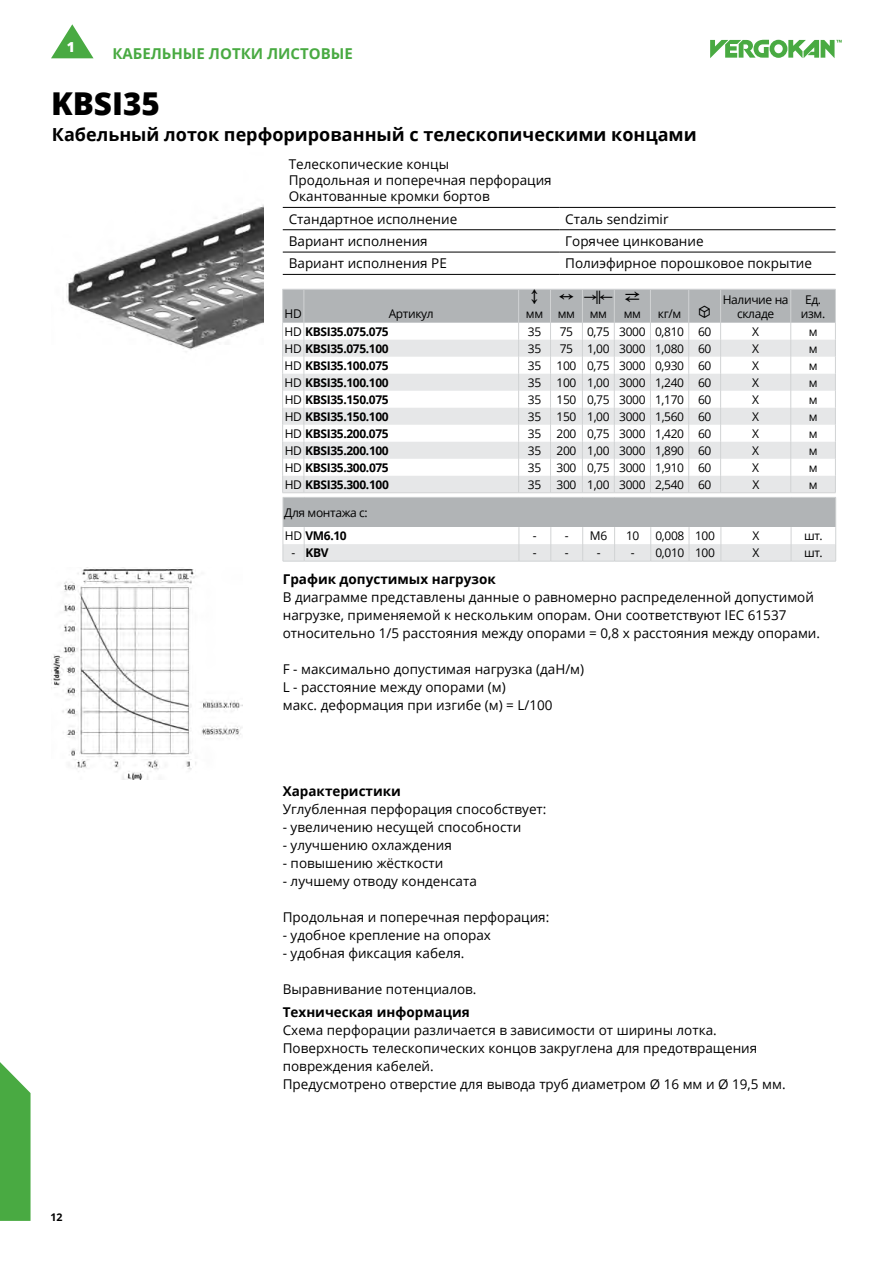
<style>
.page{position:relative;width:893px;height:1263px;background:#fff}
.page>*{position:absolute;margin:0;border:0;box-sizing:border-box;transform-origin:0 0}
.t1{font:800 31.5px "Open Sans";color:#000}
.t2{font:700 18px "Open Sans";color:#000}
.t3{font:700 15px "Open Sans";color:#49aa42}
.t4{font:800 13.8px "Open Sans";color:#fff}
.t5{font:13.5px/18px "Open Sans";color:#000}
.t6{font:700 13.5px "Open Sans";color:#000}
.t7{font:12px/14.4px "Open Sans";letter-spacing:-.03em;color:#000;text-align:center}
.t8{font:700 12px "Open Sans";letter-spacing:-.03em;color:#000}
.t9{font:700 10.65px "Open Sans";color:#000}
.s1{font-weight:400}
.s2{font-weight:700}
</style>
<div class="page">
<svg style="left:51px;top:24px;width:43px;height:34px"></svg>
<svg style="left:0;top:1062px;width:31px;height:159px;background:#5db357"></svg>
<svg style="left:710px;top:40px;width:132px;height:18px"></svg>
<img style="left:66px;top:204px;width:198px;height:146px">
<hr style="left:283px;top:274px;width:276px;height:1px;background:#000">
<hr style="left:559px;top:274px;width:277px;height:1px;background:#000">
<hr style="left:283px;top:207px;width:276px;height:1px;background:#000">
<hr style="left:559px;top:207px;width:277px;height:1px;background:#000">
<hr style="left:283px;top:229px;width:276px;height:1px;background:#000">
<hr style="left:559px;top:229px;width:277px;height:1px;background:#000">
<hr style="left:283px;top:252px;width:276px;height:1px;background:#000">
<hr style="left:559px;top:252px;width:277px;height:1px;background:#000">
<div style="left:283px;top:497px;width:553px;height:30px;background:#b1b4b6"></div>
<hr style="left:283px;top:497px;width:1px;height:30px;background:#d1d3d4">
<hr style="left:835px;top:497px;width:1px;height:30px;background:#d1d3d4">
<svg style="left:283px;top:527px;width:553px;height:35px"></svg>
<hr style="left:304px;top:561px;width:215px;height:1px;background:#d1d3d4">
<hr style="left:519px;top:561px;width:32px;height:1px;background:#d1d3d4">
<hr style="left:551px;top:561px;width:32px;height:1px;background:#d1d3d4">
<hr style="left:583px;top:561px;width:32px;height:1px;background:#d1d3d4">
<hr style="left:615px;top:561px;width:36px;height:1px;background:#d1d3d4">
<hr style="left:651px;top:561px;width:38px;height:1px;background:#d1d3d4">
<hr style="left:689px;top:561px;width:32px;height:1px;background:#d1d3d4">
<hr style="left:721px;top:561px;width:70px;height:1px;background:#d1d3d4">
<hr style="left:791px;top:561px;width:45px;height:1px;background:#d1d3d4">
<img style="left:51px;top:567px;width:192px;height:213px">
<svg style="left:282px;top:289px;width:554px;height:209px"></svg>
<p class="t4" style="left:67px;top:37px;width:10px">1</p>
<p class="t3" style="left:112px;top:43px;width:242px">КАБЕЛЬНЫЕ ЛОТКИ ЛИСТОВЫЕ</p>
<h1 class="t1" style="left:51px;top:79px;width:110px">KBSI35</h1>
<h2 class="t2" style="left:52px;top:121px;width:646px">Кабельный лоток перфорированный с телескопическими концами</h2>
<p class="t5" style="left:289px;top:156px;width:264px;line-height:16.2px">Телескопические концы<br>Продольная и поперечная перфорация<br>Окантованные кромки бортов</p>
<p class="t5" style="left:289px;top:209px;width:170px">Стандартное исполнение</p>
<p class="t5" style="left:565px;top:209px;width:105px">Сталь sendzimir</p>
<p class="t5" style="left:289px;top:232px;width:140px">Вариант исполнения</p>
<p class="t5" style="left:565px;top:232px;width:140px">Горячее цинкование</p>
<p class="t5" style="left:289px;top:254px;width:160px">Вариант исполнения PE</p>
<p class="t5" style="left:565px;top:254px;width:248px">Полиэфирное порошковое покрытие</p>
<p class="t7" style="left:285px;top:307px;width:19px">HD</p>
<p class="t7" style="left:389px;top:307px;width:47px">Артикул</p>
<p class="t7" style="left:526px;top:307px;width:83px">мм мм мм</p>
<p class="t7" style="left:624px;top:307px;width:19px">мм</p>
<p class="t7" style="left:658px;top:307px;width:55px">кг/м ◆</p>
<p class="t7" style="left:723px;top:292px;width:67px">Наличие на складе</p>
<p class="t7" style="left:801px;top:292px;width:26px">Ед. изм.</p>
<p class="t8" style="left:285px;top:323px;width:106px"><span class="s1">HD</span> KBSI35.075.075</p>
<p class="t7" style="left:528px;top:324px;width:15px">35</p>
<p class="t7" style="left:560px;top:324px;width:153px">75 0,75 3000 0,810 60</p>
<p class="t7" style="left:752px;top:324px;width:8px">X</p>
<p class="t7" style="left:809px;top:324px;width:10px">м</p>
<p class="t8" style="left:285px;top:340px;width:106px"><span class="s1">HD</span> KBSI35.075.100</p>
<p class="t7" style="left:528px;top:341px;width:15px">35</p>
<p class="t7" style="left:560px;top:341px;width:153px">75 1,00 3000 1,080 60</p>
<p class="t7" style="left:752px;top:341px;width:8px">X</p>
<p class="t7" style="left:809px;top:341px;width:10px">м</p>
<p class="t8" style="left:285px;top:357px;width:106px"><span class="s1">HD</span> KBSI35.100.075</p>
<p class="t7" style="left:528px;top:358px;width:15px">35</p>
<p class="t7" style="left:557px;top:358px;width:156px">100 0,75 3000 0,930 60</p>
<p class="t7" style="left:752px;top:358px;width:8px">X</p>
<p class="t7" style="left:809px;top:358px;width:10px">м</p>
<p class="t8" style="left:285px;top:374px;width:106px"><span class="s1">HD</span> KBSI35.100.100</p>
<p class="t7" style="left:528px;top:375px;width:15px">35</p>
<p class="t7" style="left:557px;top:375px;width:156px">100 1,00 3000 1,240 60</p>
<p class="t7" style="left:752px;top:375px;width:8px">X</p>
<p class="t7" style="left:809px;top:375px;width:10px">м</p>
<p class="t8" style="left:285px;top:391px;width:106px"><span class="s1">HD</span> KBSI35.150.075</p>
<p class="t7" style="left:528px;top:392px;width:15px">35</p>
<p class="t7" style="left:557px;top:392px;width:156px">150 0,75 3000 1,170 60</p>
<p class="t7" style="left:752px;top:392px;width:8px">X</p>
<p class="t7" style="left:809px;top:392px;width:10px">м</p>
<p class="t8" style="left:285px;top:408px;width:106px"><span class="s1">HD</span> KBSI35.150.100</p>
<p class="t7" style="left:528px;top:409px;width:15px">35</p>
<p class="t7" style="left:557px;top:409px;width:156px">150 1,00 3000 1,560 60</p>
<p class="t7" style="left:752px;top:409px;width:8px">X</p>
<p class="t7" style="left:809px;top:409px;width:10px">м</p>
<p class="t8" style="left:285px;top:425px;width:106px"><span class="s1">HD</span> KBSI35.200.075</p>
<p class="t7" style="left:528px;top:426px;width:15px">35</p>
<p class="t7" style="left:557px;top:426px;width:156px">200 0,75 3000 1,420 60</p>
<p class="t7" style="left:752px;top:426px;width:8px">X</p>
<p class="t7" style="left:809px;top:426px;width:10px">м</p>
<p class="t8" style="left:285px;top:442px;width:106px"><span class="s1">HD</span> KBSI35.200.100</p>
<p class="t7" style="left:528px;top:443px;width:15px">35</p>
<p class="t7" style="left:557px;top:443px;width:156px">200 1,00 3000 1,890 60</p>
<p class="t7" style="left:752px;top:443px;width:8px">X</p>
<p class="t7" style="left:809px;top:443px;width:10px">м</p>
<p class="t8" style="left:285px;top:459px;width:106px"><span class="s1">HD</span> KBSI35.300.075</p>
<p class="t7" style="left:528px;top:460px;width:15px">35</p>
<p class="t7" style="left:557px;top:460px;width:156px">300 0,75 3000 1,910 60</p>
<p class="t7" style="left:752px;top:460px;width:8px">X</p>
<p class="t7" style="left:809px;top:460px;width:10px">м</p>
<p class="t8" style="left:285px;top:476px;width:106px"><span class="s1">HD</span> KBSI35.300.100</p>
<p class="t7" style="left:528px;top:477px;width:15px">35</p>
<p class="t7" style="left:557px;top:477px;width:156px">300 1,00 3000 2,540 60</p>
<p class="t7" style="left:752px;top:477px;width:8px">X</p>
<p class="t7" style="left:809px;top:477px;width:10px">м</p>
<p class="t7" style="left:284px;top:500px;width:85px;line-height:23.4px;text-align:left">Для монтажа с:<br>HD <span class="s2">VM6.10</span></p>
<p class="t7" style="left:533px;top:528px;width:37px">- -</p>
<p class="t7" style="left:590px;top:528px;width:19px">M6</p>
<p class="t7" style="left:626px;top:528px;width:15px">10</p>
<p class="t7" style="left:655px;top:528px;width:61px">0,008 100</p>
<p class="t7" style="left:752px;top:528px;width:8px">X</p>
<p class="t7" style="left:804px;top:528px;width:20px">шт.</p>
<p class="t8" style="left:292px;top:544px;width:38px"><span class="s1">-</span> KBV</p>
<p class="t7" style="left:533px;top:545px;width:37px">- -</p>
<p class="t7" style="left:597px;top:545px;width:5px">-</p>
<p class="t7" style="left:631px;top:545px;width:86px">- 0,010 100</p>
<p class="t7" style="left:752px;top:545px;width:8px">X</p>
<p class="t7" style="left:804px;top:545px;width:20px">шт.</p>
<p class="t6" style="left:283px;top:569px;width:214px">График допустимых нагрузок</p>
<p class="t5" style="left:283px;top:587px;width:539px">В диаграмме представлены данные о равномерно распределенной допустимой нагрузке, применяемой к нескольким опорам. Они соответствуют IEC 61537 относительно 1/5 расстояния между опорами = 0,8 x расстояния между опорами.</p>
<p class="t5" style="left:283px;top:659px;width:303px">F - максимально допустимая нагрузка (даН/м)<br>L - расстояние между опорами (м)<br>макс. деформация при изгибе (м) = L/100</p>
<p class="t9" style="left:51px;top:1209px;width:14px">12</p>
<p class="t6" style="left:283px;top:782px;width:120px">Характеристики</p>
<p class="t5" style="left:283px;top:800px;width:265px">Углубленная перфорация способствует:</p>
<p class="t5" style="left:283px;top:818px;width:240px">- увеличению несущей способности</p>
<p class="t5" style="left:283px;top:836px;width:171px">- улучшению охлаждения</p>
<p class="t5" style="left:283px;top:854px;width:162px">- повышению жёсткости</p>
<p class="t5" style="left:283px;top:872px;width:196px">- лучшему отводу конденсата</p>
<p class="t5" style="left:283px;top:908px;width:268px">Продольная и поперечная перфорация:</p>
<p class="t5" style="left:283px;top:926px;width:210px">- удобное крепление на опорах</p>
<p class="t5" style="left:283px;top:944px;width:183px">- удобная фиксация кабеля.</p>
<p class="t5" style="left:283px;top:980px;width:195px">Выравнивание потенциалов.</p>
<p class="t6" style="left:283px;top:1002px;width:189px">Техническая информация</p>
<p class="t5" style="left:283px;top:1020px;width:504px">Схема перфорации различается в зависимости от ширины лотка.<br>Поверхность телескопических концов закруглена для предотвращения повреждения кабелей.<br>Предусмотрено отверстие для вывода труб диаметром Ø 16 мм и Ø 19,5 мм.</p>
</div>
